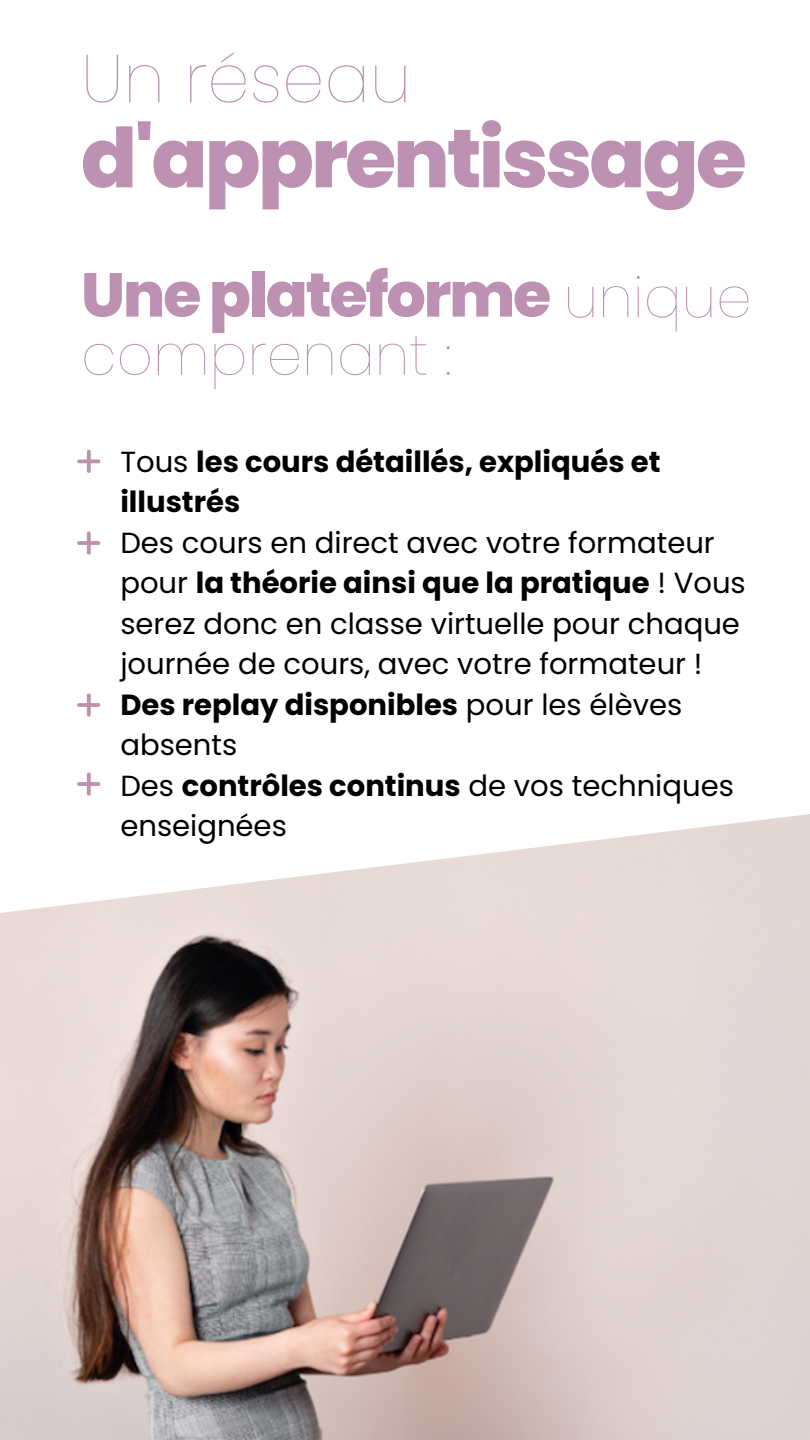
<style>
.page{position:relative;width:810px;height:1440px;background:#fff}
.page>*{position:absolute;margin:0;border:0;box-sizing:border-box;transform-origin:0 0}
.t1{font:800 82.4px "Poppins";letter-spacing:-.035em;color:#bd91b1}
.t2{font:100 67.5px "Poppins";color:#bd91b1}
.t3{font:800 61.8px "Poppins";letter-spacing:-.035em;color:#bd91b1}
.t4{font:100 56.5px "Poppins";color:#bd91b1}
.t5{font:29.1px/40.5px "Poppins";color:#000}
.t6{font:700 29.1px/40.5px "Poppins";color:#000}
.s1{font-weight:100;font-size:56.5px}
.s2{font-weight:400}
.s3{font-weight:700}
</style>
<div class="page">
<svg style="left:77px;top:450px;width:23px;height:23px"></svg>
<svg style="left:77px;top:531px;width:23px;height:24px"></svg>
<svg style="left:77px;top:694px;width:23px;height:12px"></svg>
<img style="left:0;top:920px;width:810px;height:520px">
<svg style="left:0;top:706px;width:810px;height:214px"></svg>
<h2 class="t2" style="left:81px;top:31px;width:332px">Un réseau</h2>
<h1 class="t1" style="left:81px;top:101px;width:667px">d'apprentissage</h1>
<h3 class="t3" style="left:81px;top:252px;width:672px">Une plateforme <span class="s1">unique</span></h3>
<h3 class="t4" style="left:81px;top:315px;width:372px">comprenant :</h3>
<p class="t6" style="left:120px;top:442px;width:542px"><span class="s2">Tous</span> les cours détaillés, expliqués et illustrés</p>
<p class="t5" style="left:120px;top:523px;width:627px">Des cours en direct avec votre formateur pour <span class="s3">la théorie ainsi que la pratique</span> ! Vous serez donc en classe virtuelle pour chaque journée de cours, avec votre formateur !<br><span class="s3">Des replay disponibles</span> pour les élèves absents<br>Des <span class="s3">contrôles continus</span> de vos techniques enseignées</p>
</div>
